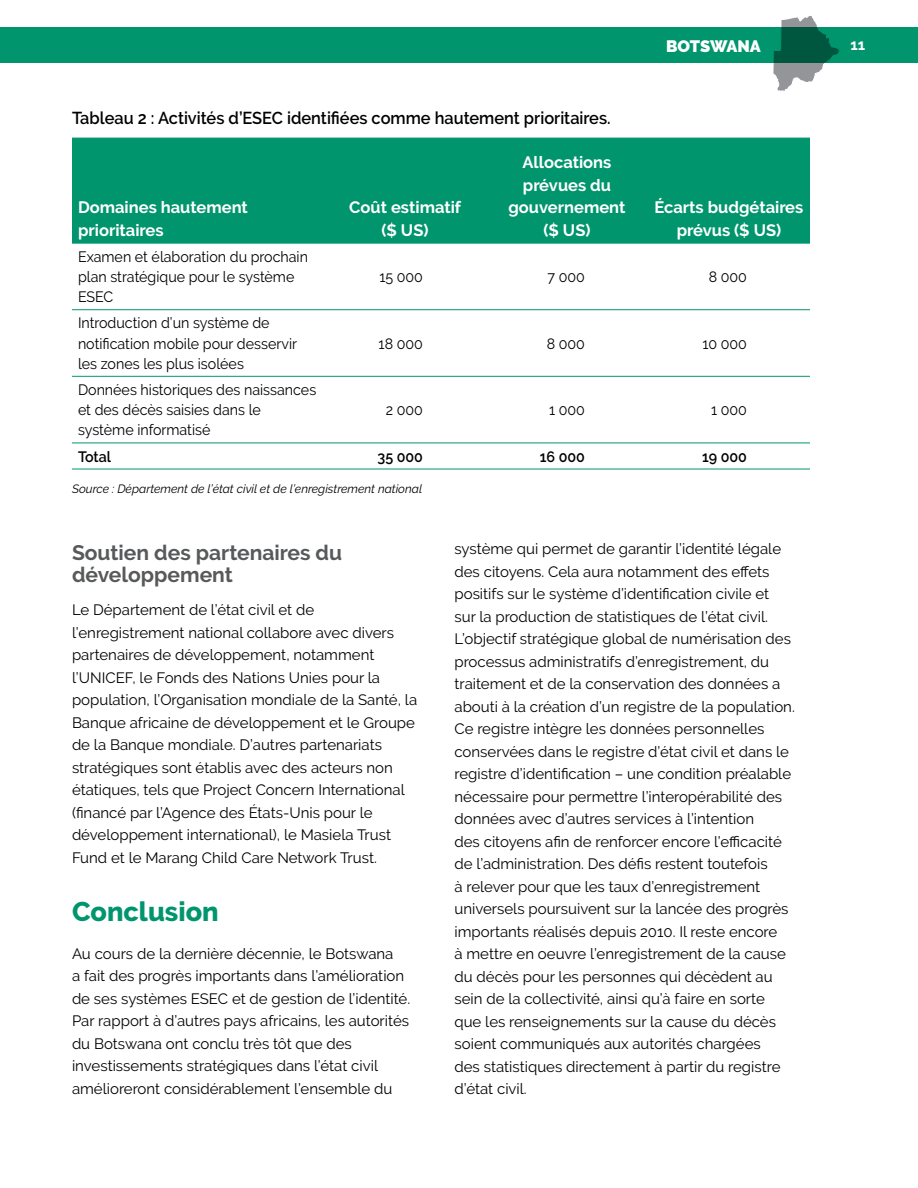
<style>
.page{position:relative;width:918px;height:1188px;background:#fff}
.page>*{position:absolute;margin:0;border:0;box-sizing:border-box;transform-origin:0 0}
.t1{font:800 27px "Raleway";color:#00956d}
.t2{font:700 21px/22.5px "Raleway";color:#58595b}
.Caption_table{font:600 17.25px "Raleway";color:#000;scale:.95 1}
.T1{font:700 16.5px/22.5px "Raleway";color:#fff;text-align:center}
.t3{font:900 16.5px "Raleway";color:#fff}
.P_less_space_b4{font:15px/22.5px "Raleway";color:#000}
.T2{font:15px/20.2px "Raleway";color:#000;scale:.95 1}
.T2-2{font:600 15px "Raleway";color:#000;scale:.95 1}
.t4{font:700 15px "Raleway";color:#fff}
.source{font:italic 12px "Raleway";color:#000}
</style>
<div class="page">
<svg style="left:773px;top:16px;width:51px;height:75px"></svg>
<div style="left:0;top:27px;width:918px;height:36px;background:#00956d"></div>
<div style="left:72px;top:139px;width:738px;height:104px;background:#00956d"></div>
<hr style="left:72px;top:165px;width:252px;height:1px;background:#00956d">
<hr style="left:324px;top:165px;width:162px;height:1px;background:#00956d">
<hr style="left:72px;top:193px;width:252px;height:1px;background:#00956d">
<hr style="left:72px;top:243px;width:252px;height:1px;background:#00956d">
<hr style="left:324px;top:243px;width:162px;height:1px;background:#00956d">
<hr style="left:486px;top:243px;width:162px;height:1px;background:#00956d">
<hr style="left:648px;top:243px;width:162px;height:1px;background:#00956d">
<hr style="left:72px;top:309px;width:252px;height:1px;background:#00956d">
<hr style="left:324px;top:309px;width:162px;height:1px;background:#00956d">
<hr style="left:486px;top:309px;width:162px;height:1px;background:#00956d">
<hr style="left:648px;top:309px;width:162px;height:1px;background:#00956d">
<hr style="left:72px;top:376px;width:252px;height:1px;background:#00956d">
<hr style="left:324px;top:376px;width:162px;height:1px;background:#00956d">
<hr style="left:486px;top:376px;width:162px;height:1px;background:#00956d">
<hr style="left:648px;top:376px;width:162px;height:1px;background:#00956d">
<hr style="left:72px;top:443px;width:252px;height:1px;background:#00956d">
<hr style="left:324px;top:443px;width:162px;height:1px;background:#00956d">
<hr style="left:486px;top:443px;width:162px;height:1px;background:#00956d">
<hr style="left:648px;top:443px;width:162px;height:1px;background:#00956d">
<hr style="left:72px;top:469px;width:252px;height:1px;background:#00956d">
<hr style="left:324px;top:469px;width:162px;height:1px;background:#00956d">
<hr style="left:486px;top:469px;width:162px;height:1px;background:#00956d">
<hr style="left:648px;top:469px;width:162px;height:1px;background:#00956d">
<hr style="left:72px;top:138px;width:252px;height:1px;background:#00956d">
<hr style="left:324px;top:138px;width:162px;height:1px;background:#00956d">
<hr style="left:486px;top:138px;width:162px;height:1px;background:#00956d">
<hr style="left:648px;top:138px;width:162px;height:1px;background:#00956d">
<p class="t3" style="left:666px;top:36px;width:96px">BOTSWANA</p>
<p class="t4" style="left:850px;top:36px;width:16px">11</p>
<p class="Caption_table" style="left:72px;top:108px;width:568px">Tableau 2 : Activités d’ESEC identifiées comme hautement prioritaires.</p>
<p class="T1" style="left:508px;top:151px;width:119px">Allocations prévues du gouvernement ($ US)</p>
<p class="T1" style="left:655px;top:196px;width:150px">Écarts budgétaires prévus ($ US)</p>
<p class="T1" style="left:349px;top:196px;width:113px">Coût estimatif ($ US)</p>
<p class="T1" style="left:78px;top:196px;width:171px;text-align:left">Domaines hautement prioritaires</p>
<p class="T2" style="left:78px;top:246px;width:244px">Examen et élaboration du prochain plan stratégique pour le système<br>ESEC</p>
<p class="T2" style="left:379px;top:267px;width:47px">15 000</p>
<p class="T2" style="left:548px;top:267px;width:41px">7 000</p>
<p class="T2" style="left:709px;top:267px;width:42px">8 000</p>
<p class="T2" style="left:78px;top:313px;width:232px">Introduction d’un système de notification mobile pour desservir les zones les plus isolées</p>
<p class="T2" style="left:78px;top:379px;width:252px">Données historiques des naissances et des décès saisies dans le système informatisé</p>
<p class="T2" style="left:379px;top:333px;width:48px">18 000</p>
<p class="T2" style="left:547px;top:333px;width:42px">8 000</p>
<p class="T2" style="left:702px;top:333px;width:48px">10 000</p>
<p class="T2" style="left:386px;top:400px;width:41px">2 000</p>
<p class="T2" style="left:549px;top:400px;width:39px">1 000</p>
<p class="T2" style="left:711px;top:400px;width:39px">1 000</p>
<p class="T2-2" style="left:78px;top:448px;width:36px">Total</p>
<p class="T2-2" style="left:378px;top:448px;width:49px">35 000</p>
<p class="T2-2" style="left:540px;top:448px;width:49px">16 000</p>
<p class="T2-2" style="left:702px;top:448px;width:49px">19 000</p>
<p class="source" style="left:72px;top:482px;width:352px">Source : Département de l’état civil et de l’enregistrement national</p>
<h3 class="t2" style="left:72px;top:541px;width:272px">Soutien des partenaires du développement</h3>
<p class="P_less_space_b4" style="left:72px;top:599px;width:347px">Le Département de l’état civil et de l’enregistrement national collabore avec divers partenaires de développement, notamment l’UNICEF, le Fonds des Nations Unies pour la population, l’Organisation mondiale de la Santé, la Banque africaine de développement et le Groupe de la Banque mondiale. D’autres partenariats stratégiques sont établis avec des acteurs non étatiques, tels que Project Concern International (financé par l’Agence des États-Unis pour le développement international), le Masiela Trust Fund et le Marang Child Care Network Trust.</p>
<h2 class="t1" style="left:72px;top:896px;width:148px">Conclusion</h2>
<p class="P_less_space_b4" style="left:72px;top:942px;width:340px">Au cours de la dernière décennie, le Botswana<br>a fait des progrès importants dans l’amélioration de ses systèmes ESEC et de gestion de l’identité.<br>Par rapport à d’autres pays africains, les autorités du Botswana ont conclu très tôt que des investissements stratégiques dans l’état civil amélioreront considérablement l’ensemble du</p>
<p class="P_less_space_b4" style="left:454px;top:538px;width:342px">système qui permet de garantir l’identité légale des citoyens. Cela aura notamment des effets positifs sur le système d’identification civile et<br>sur la production de statistiques de l’état civil.<br>L’objectif stratégique global de numérisation des processus administratifs d’enregistrement, du traitement et de la conservation des données a abouti à la création d’un registre de la population.<br>Ce registre intègre les données personnelles conservées dans le registre d’état civil et dans le registre d’identification – une condition préalable nécessaire pour permettre l’interopérabilité des données avec d’autres services à l’intention<br>des citoyens afin de renforcer encore l’efficacité de l’administration. Des défis restent toutefois<br>à relever pour que les taux d’enregistrement universels poursuivent sur la lancée des progrès importants réalisés depuis 2010. Il reste encore<br>à mettre en oeuvre l’enregistrement de la cause du décès pour les personnes qui décèdent au sein de la collectivité, ainsi qu’à faire en sorte que les renseignements sur la cause du décès soient communiqués aux autorités chargées<br>des statistiques directement à partir du registre d’état civil.</p>
</div>
